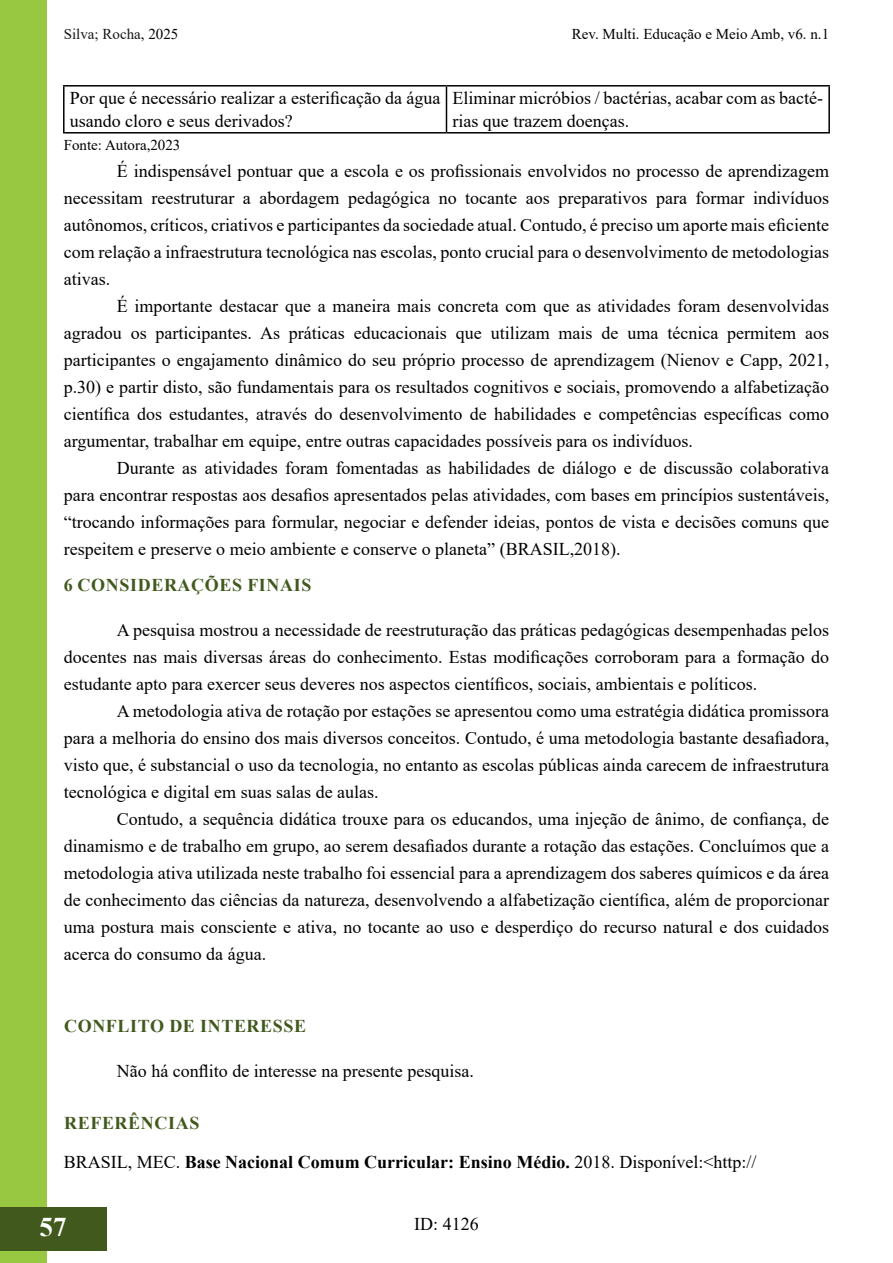
<style>
.page{position:relative;width:893px;height:1263px;background:#fff}
.page>*{position:absolute;margin:0;border:0;box-sizing:border-box;transform-origin:0 0}
.t1{font:700 27px "Times New Roman";color:#fff}
.t2{font:18px/27px "Times New Roman";color:#000;text-align:justify}
.t3{font:700 18px/39px "Times New Roman";color:#000}
.t4{font:700 18px "Times New Roman";letter-spacing:.035em;color:#41591d}
.t5{font:15px "Times New Roman";color:#000}
.t6{font:15px "Times New Roman";color:#181717}
.s1{color:#000}
.s2{color:#41591d}
.s3{font-weight:400}
</style>
<div class="page">
<div style="left:0;top:1px;width:47px;height:1262px;background:#98c841"></div>
<div style="left:0;top:1207px;width:106px;height:43px;background:#41591d"></div>
<hr style="left:63px;top:85px;width:383px;height:2px;background:#000">
<hr style="left:63px;top:87px;width:2px;height:45px;background:#000">
<hr style="left:446px;top:85px;width:384px;height:2px;background:#000">
<hr style="left:446px;top:87px;width:1px;height:45px;background:#000">
<hr style="left:828px;top:87px;width:2px;height:45px;background:#000">
<hr style="left:63px;top:132px;width:383px;height:2px;background:#000">
<hr style="left:446px;top:132px;width:384px;height:2px;background:#000">
<p class="t6" style="left:64px;top:24px;width:116px">Silva; Rocha<span class="s1">, 2025</span></p>
<p class="t5" style="left:572px;top:24px;width:259px">Rev. Multi. Educação e Meio Amb, v6. n.1</p>
<p class="t2" style="left:70px;top:86px;width:372px;line-height:22.5px">Por que é necessário realizar a esterificação da água usando cloro e seus derivados?</p>
<p class="t2" style="left:452px;top:86px;width:372px;line-height:22.5px">Eliminar micróbios / bactérias, acabar com as bacté&shy;rias que trazem doenças.</p>
<p class="t5" style="left:64px;top:134px;width:118px">Fonte: Autora,2023</p>
<p class="t2" style="left:64px;top:157px;width:767px;text-indent:53px">É indispensável pontuar que a escola e os profissionais envolvidos no processo de aprendizagem necessitam reestruturar a abordagem pedagógica no tocante aos preparativos para formar indivíduos autônomos, críticos, criativos e participantes da sociedade atual. Contudo, é preciso um aporte mais eficiente com relação a infraestrutura tecnológica nas escolas, ponto crucial para o desenvolvimento de metodologias ativas.</p>
<p class="t2" style="left:64px;top:292px;width:767px;text-indent:53px">É importante destacar que a maneira mais concreta com que as atividades foram desenvolvidas agradou os participantes. As práticas educacionais que utilizam mais de uma técnica permitem aos participantes o engajamento dinâmico do seu próprio processo de aprendizagem (Nienov e Capp, 2021, p.30) e partir disto, são fundamentais para os resultados cognitivos e sociais, promovendo a alfabetização científica dos estudantes, através do desenvolvimento de habilidades e competências específicas como argumentar, trabalhar em equipe, entre outras capacidades possíveis para os indivíduos.</p>
<p class="t2" style="left:64px;top:454px;width:767px;text-indent:53px">Durante as atividades foram fomentadas as habilidades de diálogo e de discussão colaborativa para encontrar respostas aos desafios apresentados pelas atividades, com bases em princípios sustentáveis, “trocando informações para formular, negociar e defender ideias, pontos de vista e decisões comuns que respeitem e preserve o meio ambiente e conserve o planeta” (BRASIL,2018).</p>
<p class="t4" style="left:64px;top:572px;width:249px">6 CONSIDERAÇÕES FINAIS</p>
<p class="t2" style="left:64px;top:616px;width:767px;text-indent:53px">A pesquisa mostrou a necessidade de reestruturação das práticas pedagógicas desempenhadas pelos docentes nas mais diversas áreas do conhecimento. Estas modificações corroboram para a formação do estudante apto para exercer seus deveres nos aspectos científicos, sociais, ambientais e políticos.</p>
<p class="t2" style="left:64px;top:697px;width:767px;text-indent:53px">A metodologia ativa de rotação por estações se apresentou como uma estratégia didática promissora para a melhoria do ensino dos mais diversos conceitos. Contudo, é uma metodologia bastante desafiadora, visto que, é substancial o uso da tecnologia, no entanto as escolas públicas ainda carecem de infraestrutura tecnológica e digital em suas salas de aulas.</p>
<p class="t2" style="left:64px;top:805px;width:767px;text-indent:53px">Contudo, a sequência didática trouxe para os educandos, uma injeção de ânimo, de confiança, de dinamismo e de trabalho em grupo, ao serem desafiados durante a rotação das estações. Concluímos que a metodologia ativa utilizada neste trabalho foi essencial para a aprendizagem dos saberes químicos e da área de conhecimento das ciências da natureza, desenvolvendo a alfabetização científica, além de proporcionar uma postura mais consciente e ativa, no tocante ao uso e desperdiço do recurso natural e dos cuidados acerca do consumo da água.</p>
<p class="t4" style="left:64px;top:1013px;width:244px">CONFLITO DE INTERESSE</p>
<p class="t2" style="left:117px;top:1057px;width:358px">Não há conflito de interesse na presente pesquisa.</p>
<p class="t3" style="left:64px;top:1103px;width:694px"><span class="s2">REFERÊNCIAS<br></span><span class="s3">BRASIL, MEC.</span> Base Nacional Comum Curricular: Ensino Médio. <span class="s3">2018. Disponível:&lt;http://</span></p>
<h1 class="t1" style="left:40px;top:1207px;width:29px">57</h1>
<p class="t2" style="left:414px;top:1210px;width:66px">ID: 4126</p>
</div>
